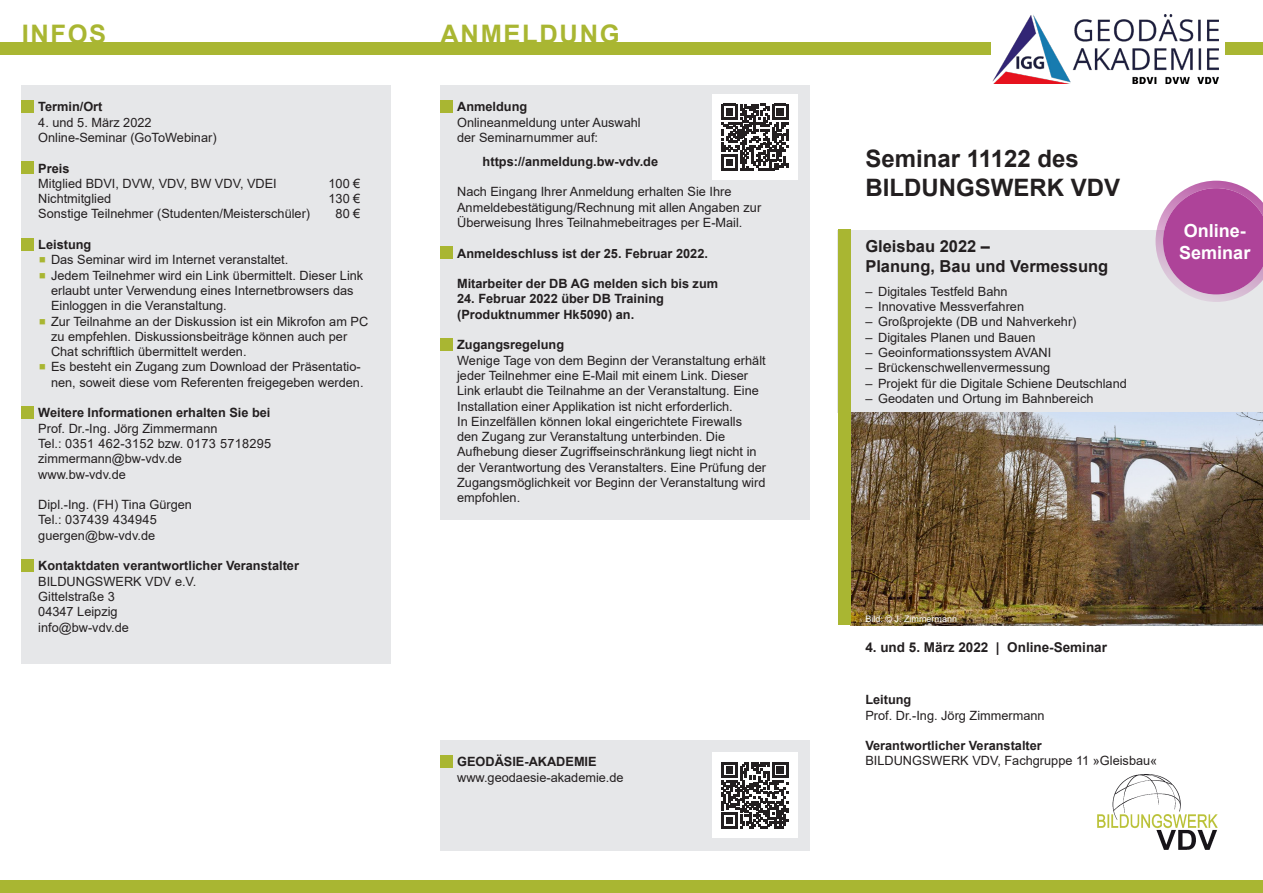
<style>
.page{position:relative;width:1263px;height:893px;background:#fff}
.page>*{position:absolute;margin:0;border:0;box-sizing:border-box;transform-origin:0 0}
._92_kolumne_1{font:700 25.5px "Arial";letter-spacing:.065em;color:#a9b632}
._31_sem_nr{font:700 24px/28.8px "Arial";color:#231f20}
.t1{font:700 18px/21.6px "Arial";color:#fff}
._32_sem_titel{font:700 16.5px/19.8px "Arial";color:#231f20}
._33_sem_datum_ort{font:700 13.5px "Arial";color:#231f20}
._01_normal{font:12.75px/15.3px "Arial";color:#231f20}
._36_cover_normal{font:12.75px "Arial";color:#231f20}
._09_headline_bollo{font:700 12.75px "Arial";color:#231f20}
._01_normal-2{font:700 12.75px/15.3px "Arial";color:#231f20}
._01_normal-3{font:12.75px "Arial";letter-spacing:.02em;color:#231f20}
._36_cover_normal-2{font:700 12.75px "Arial";color:#231f20}
._01_normal-4{font:9px "Arial";color:#fff}
</style>
<div class="page">
<div style="left:0;top:43px;width:1263px;height:12px;background:#a9b632"></div>
<div style="left:21px;top:85px;width:370px;height:579px;background:#e6e7e9"></div>
<div style="left:21px;top:100px;width:13px;height:13px;background:#a9b632"></div>
<div style="left:21px;top:162px;width:13px;height:12px;background:#a9b632"></div>
<div style="left:21px;top:238px;width:13px;height:13px;background:#a9b632"></div>
<div style="left:21px;top:406px;width:13px;height:13px;background:#a9b632"></div>
<div style="left:21px;top:559px;width:13px;height:13px;background:#a9b632"></div>
<div style="left:838px;top:230px;width:425px;height:182px;background:#e6e7e9"></div>
<div style="left:440px;top:740px;width:370px;height:110px;background:#e6e7e9"></div>
<div style="left:440px;top:755px;width:13px;height:13px;background:#a9b632"></div>
<div style="left:712px;top:753px;width:85px;height:85px;background:#fff"></div>
<svg style="left:721px;top:762px;width:67px;height:66px"></svg>
<svg style="left:1155px;top:181px;width:108px;height:121px"></svg>
<div style="left:440px;top:85px;width:370px;height:434px;background:#e6e7e9"></div>
<div style="left:440px;top:100px;width:13px;height:13px;background:#a9b632"></div>
<div style="left:440px;top:247px;width:13px;height:12px;background:#a9b632"></div>
<div style="left:440px;top:338px;width:13px;height:13px;background:#a9b632"></div>
<div style="left:712px;top:95px;width:85px;height:85px;background:#fff"></div>
<svg style="left:721px;top:104px;width:67px;height:66px"></svg>
<img style="left:850px;top:412px;width:413px;height:213px">
<div style="left:838px;top:230px;width:12px;height:395px;background:#a9b632"></div>
<div style="left:0;top:880px;width:1263px;height:13px;background:#a9b632"></div>
<div style="left:991px;top:13px;width:234px;height:72px;background:#fff"></div>
<img style="left:993px;top:14px;width:225px;height:70px">
<img style="left:1097px;top:774px;width:121px;height:76px">
<p class="_92_kolumne_1" style="left:22px;top:16px;width:86px">INFOS</p>
<p class="_92_kolumne_1" style="left:441px;top:16px;width:180px">ANMELDUNG</p>
<p class="_09_headline_bollo" style="left:38px;top:98px;width:66px">Termin/Ort</p>
<p class="_01_normal" style="left:38px;top:114px;width:115px">4. und 5. März 2022</p>
<p class="_01_normal" style="left:38px;top:130px;width:180px">Online-Seminar (GoToWebinar)</p>
<p class="_09_headline_bollo" style="left:38px;top:159px;width:33px">Preis</p>
<p class="_01_normal" style="left:38px;top:176px;width:240px">Mitglied BDVI, DVW, VDV, BW VDV, VDEI</p>
<p class="_01_normal" style="left:328px;top:176px;width:33px">100 €</p>
<p class="_01_normal" style="left:38px;top:191px;width:74px">Nichtmitglied</p>
<p class="_01_normal" style="left:328px;top:191px;width:33px">130 €</p>
<p class="_01_normal" style="left:38px;top:206px;width:273px">Sonstige Teilnehmer (Studenten/Meisterschüler)</p>
<p class="_01_normal" style="left:336px;top:206px;width:26px">80 €</p>
<p class="_09_headline_bollo" style="left:38px;top:236px;width:55px">Leistung</p>
<p class="_01_normal" style="left:51px;top:252px;width:239px">Das Seminar wird im Internet veranstaltet.</p>
<p class="_01_normal" style="left:51px;top:267px;width:314px">Jedem Teilnehmer wird ein Link übermittelt. Dieser Link erlaubt unter Verwendung eines Internetbrowsers das<br>Einloggen in die Veranstaltung.</p>
<p class="_01_normal" style="left:51px;top:313px;width:319px">Zur Teilnahme an der Diskussion ist ein Mikrofon am PC zu empfehlen. Diskussionsbeiträge können auch per<br>Chat schriftlich übermittelt werden.</p>
<p class="_01_normal" style="left:51px;top:359px;width:314px">Es besteht ein Zugang zum Download der Präsentatio&shy;nen, soweit diese vom Referenten freigegeben werden.</p>
<p class="_09_headline_bollo" style="left:38px;top:404px;width:234px">Weitere Informationen erhalten Sie bei</p>
<p class="_01_normal" style="left:38px;top:420px;width:181px">Prof. Dr.-Ing. Jörg Zimmermann</p>
<p class="_01_normal-3" style="left:38px;top:435px;width:234px">Tel.: 0351 462-3152 bzw. 0173 5718295</p>
<p class="_01_normal" style="left:38px;top:451px;width:145px">zimmermann@bw-vdv.de</p>
<p class="_01_normal" style="left:38px;top:466px;width:89px">www.bw-vdv.de</p>
<p class="_01_normal" style="left:38px;top:497px;width:155px">Dipl.-Ing. (FH) Tina Gürgen</p>
<p class="_01_normal-3" style="left:38px;top:511px;width:120px">Tel.: 037439 434945</p>
<p class="_01_normal" style="left:38px;top:528px;width:118px">guergen@bw-vdv.de</p>
<p class="_09_headline_bollo" style="left:38px;top:557px;width:262px">Kontaktdaten verantwortlicher Veranstalter</p>
<p class="_01_normal" style="left:38px;top:573px;width:160px">BILDUNGSWERK VDV e.V.</p>
<p class="_01_normal" style="left:38px;top:589px;width:78px">Gittelstraße 3</p>
<p class="_01_normal" style="left:38px;top:604px;width:81px">04347 Leipzig</p>
<p class="_01_normal" style="left:38px;top:619px;width:92px">info@bw-vdv.de</p>
<p class="_09_headline_bollo" style="left:457px;top:98px;width:72px">Anmeldung</p>
<p class="_01_normal" style="left:457px;top:114px;width:185px">Onlineanmeldung unter Auswahl der Seminarnummer auf:</p>
<p class="_01_normal-2" style="left:483px;top:154px;width:177px">https://anmeldung.bw-vdv.de</p>
<p class="_01_normal" style="left:457px;top:184px;width:306px">Nach Eingang Ihrer Anmeldung erhalten Sie Ihre<br>Anmeldebestätigung/Rechnung mit allen Angaben zur<br>Überweisung Ihres Teilnahmebeitrages per E-Mail.</p>
<p class="_09_headline_bollo" style="left:457px;top:244px;width:252px">Anmeldeschluss ist der 25. Februar 2022.</p>
<p class="_01_normal-2" style="left:457px;top:276px;width:262px">Mitarbeiter der DB AG melden sich bis zum</p>
<p class="_01_normal-2" style="left:457px;top:291px;width:208px">24. Februar 2022 über DB Training (Produktnummer Hk5090) an.</p>
<p class="_09_headline_bollo" style="left:457px;top:336px;width:108px">Zugangsregelung</p>
<p class="_01_normal" style="left:457px;top:352px;width:311px">Wenige Tage von dem Beginn der Veranstaltung erhält jeder Teilnehmer eine E‑Mail mit einem Link. Dieser Link erlaubt die Teilnahme an der Veranstaltung. Eine Installation einer Applikation ist nicht erforderlich.<br>In Einzelfällen können lokal eingerichtete Firewalls den Zugang zur Veranstaltung unterbinden. Die Aufhebung dieser Zugriffseinschränkung liegt nicht in der Verantwortung des Veranstalters. Eine Prüfung der Zugangsmöglichkeit vor Beginn der Veranstaltung wird empfohlen.</p>
<p class="_31_sem_nr" style="left:865px;top:144px;width:256px">Seminar 11122 des<br>BILDUNGSWERK VDV</p>
<p class="_32_sem_titel" style="left:865px;top:237px;width:244px">Gleisbau 2022 –<br>Planung, Bau und Vermessung</p>
<p class="_36_cover_normal" style="left:865px;top:283px;width:144px">– Digitales Testfeld Bahn</p>
<p class="_36_cover_normal" style="left:865px;top:298px;width:160px">– Innovative Messverfahren</p>
<p class="_36_cover_normal" style="left:865px;top:313px;width:213px">– Großprojekte (DB und Nahverkehr)</p>
<p class="_36_cover_normal" style="left:865px;top:328px;width:172px">– Digitales Planen und Bauen</p>
<p class="_36_cover_normal" style="left:865px;top:344px;width:187px">– Geoinformationssystem AVANI</p>
<p class="_36_cover_normal" style="left:865px;top:359px;width:186px">– Brückenschwellenvermessung</p>
<p class="_36_cover_normal" style="left:865px;top:374px;width:263px">– Projekt für die Digitale Schiene Deutschland</p>
<p class="_36_cover_normal" style="left:865px;top:390px;width:230px">– Geodaten und Ortung im Bahnbereich</p>
<p class="t1" style="left:1179px;top:220px;width:73px">Online-<br>Seminar</p>
<p class="_01_normal-4" style="left:865px;top:613px;width:93px">Bild: © J. Zimmermann</p>
<p class="_33_sem_datum_ort" style="left:865px;top:638px;width:243px">4. und 5. März 2022 | Online-Seminar</p>
<p class="_36_cover_normal-2" style="left:865px;top:691px;width:48px">Leitung</p>
<p class="_36_cover_normal" style="left:865px;top:706px;width:181px">Prof. Dr.-Ing. Jörg Zimmermann</p>
<p class="_36_cover_normal-2" style="left:865px;top:737px;width:178px">Verantwortlicher Veranstalter</p>
<p class="_09_headline_bollo" style="left:457px;top:753px;width:141px">GEODÄSIE-AKADEMIE</p>
<p class="_36_cover_normal" style="left:865px;top:752px;width:293px">BILDUNGSWERK VDV, Fachgruppe 11 »Gleisbau«</p>
<p class="_01_normal" style="left:457px;top:769px;width:168px">www.geodaesie-akademie.de</p>
</div>
